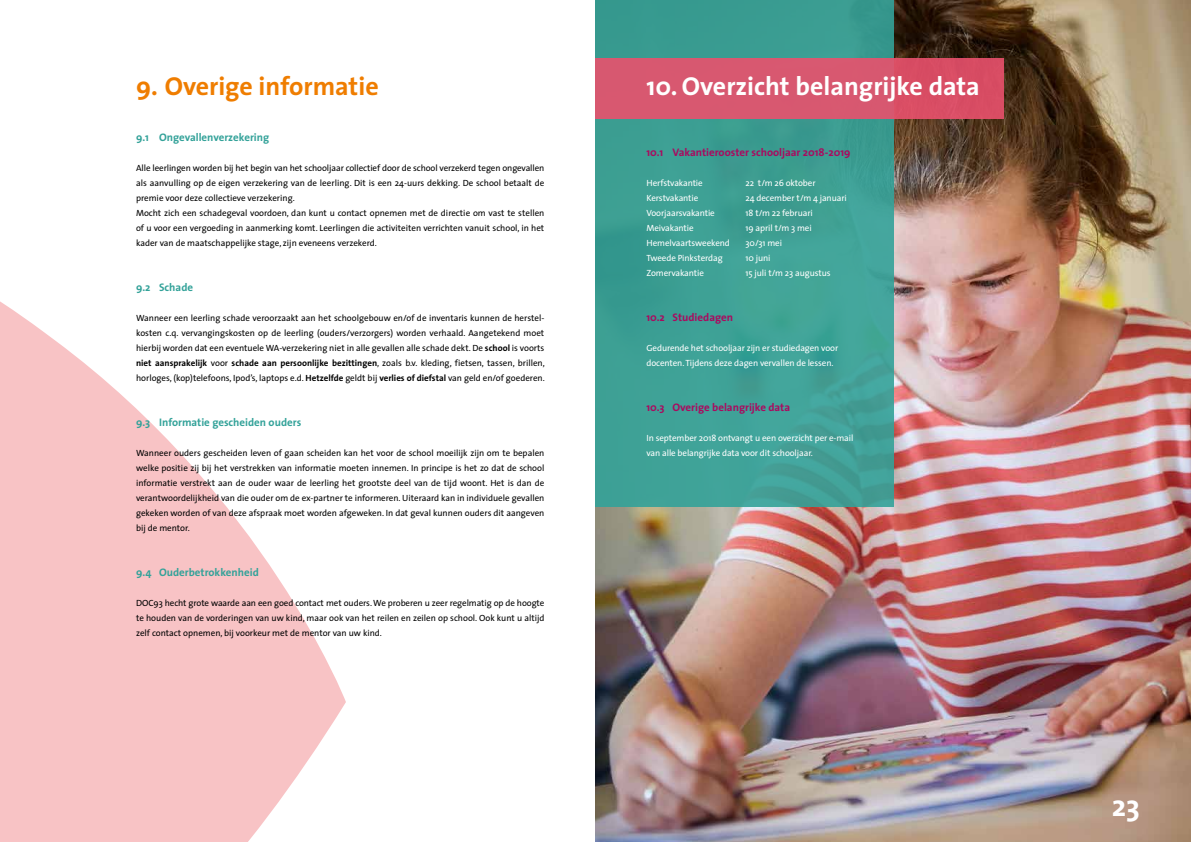
<style>
.page{position:relative;width:1191px;height:842px;background:#fff}
.page>*{position:absolute;margin:0;border:0;box-sizing:border-box;transform-origin:0 0}
.t1{font:700 30px "The Sans";color:#fff}
.t2{font:700 26px "The Sans";color:#fff}
.t3{font:700 26px "The Sans";color:#ef7d00}
.t4{font:700 11px "The Sans";color:#33a299}
.t5{font:700 11px "The Sans";color:#aa0a5f}
.t6{font:9px/15px "The Sans";color:#000;text-align:justify}
.t7{font:9px/15px "The Sans";letter-spacing:-.01em;color:#fff}
.s1{font-weight:700}
</style>
<div class="page">
<svg style="left:0;top:301px;width:346px;height:541px"></svg>
<img style="left:595px;top:0;width:596px;height:842px">
<div style="left:595px;top:0;width:298px;height:507px;background:#3ea095"></div>
<div style="left:595px;top:58px;width:408px;height:61px;background:linear-gradient(to right,#d85c74,#d84e66)"></div>
<h2 class="t3" style="left:136px;top:65px;width:244px">9. Overige informatie</h2>
<p class="t4" style="left:136px;top:128px;width:135px">9.1 Ongevallenverzekering</p>
<p class="t6" style="left:136px;top:161px;width:410px;text-align:left">Alle leerlingen worden bij het begin van het schooljaar collectief door de school verzekerd tegen ongevallen als aanvulling op de eigen verzekering van de leerling. Dit is een 24-uurs dekking. De school betaalt de premie voor deze collectieve verzekering.<br>Mocht zich een schadegeval voordoen, dan kunt u contact opnemen met de directie om vast te stellen of u voor een vergoeding in aanmerking komt. Leerlingen die activiteiten verrichten vanuit school, in het kader van de maatschappelijke stage, zijn eveneens verzekerd.</p>
<p class="t4" style="left:136px;top:278px;width:59px">9.2 Schade</p>
<p class="t6" style="left:136px;top:311px;width:410px">Wanneer een leerling schade veroorzaakt aan het schoolgebouw en/of de inventaris kunnen de herstel&shy;kosten c.q. vervangingskosten op de leerling (ouders/verzorgers) worden verhaald. Aangetekend moet hierbij worden dat een eventuele WA-verzekering niet in alle gevallen alle schade dekt. De <span class="s1">school</span> is voorts <span class="s1">niet aansprakelijk</span> voor <span class="s1">schade aan persoonlijke bezittingen</span>, zoals b.v. kleding, fietsen, tassen, brillen, horloges, (kop)telefoons, Ipod’s, laptops e.d. <span class="s1">Hetzelfde</span> geldt bij <span class="s1">verlies of diefstal</span> van geld en/of goederen.</p>
<p class="t4" style="left:136px;top:413px;width:167px">9.3 Informatie gescheiden ouders</p>
<p class="t6" style="left:136px;top:446px;width:410px">Wanneer ouders gescheiden leven of gaan scheiden kan het voor de school moeilijk zijn om te bepalen welke positie zij bij het verstrekken van informatie moeten innemen. In principe is het zo dat de school informatie verstrekt aan de ouder waar de leerling het grootste deel van de tijd woont. Het is dan de verantwoordelijkheid van die ouder om de ex-partner te informeren. Uiteraard kan in individuele gevallen gekeken worden of van deze afspraak moet worden afgeweken. In dat geval kunnen ouders dit aangeven bij de mentor.</p>
<p class="t4" style="left:136px;top:563px;width:124px">9.4 Ouderbetrokkenheid</p>
<p class="t6" style="left:136px;top:596px;width:410px">DOC93 hecht grote waarde aan een goed contact met ouders. We proberen u zeer regelmatig op de hoogte te houden van de vorderingen van uw kind, maar ook van het reilen en zeilen op school. Ook kunt u altijd zelf contact opnemen, bij voorkeur met de mentor van uw kind.</p>
<h2 class="t2" style="left:646px;top:65px;width:335px">10. Overzicht belangrijke data</h2>
<p class="t5" style="left:646px;top:143px;width:205px">10.1 Vakantierooster schooljaar 2018-2019</p>
<p class="t7" style="left:646px;top:176px;width:58px">Herfstvakantie</p>
<p class="t7" style="left:745px;top:176px;width:71px">22 t/m 26 oktober</p>
<p class="t7" style="left:646px;top:191px;width:53px">Kerstvakantie</p>
<p class="t7" style="left:745px;top:191px;width:103px">24 december t/m 4 januari</p>
<p class="t7" style="left:646px;top:206px;width:70px">Voorjaarsvakantie</p>
<p class="t7" style="left:745px;top:206px;width:69px">18 t/m 22 februari</p>
<p class="t7" style="left:646px;top:221px;width:49px">Meivakantie</p>
<p class="t7" style="left:745px;top:221px;width:68px">19 april t/m 3 mei</p>
<p class="t7" style="left:646px;top:236px;width:85px">Hemelvaartsweekend</p>
<p class="t7" style="left:745px;top:236px;width:38px">30/31 mei</p>
<p class="t7" style="left:646px;top:251px;width:78px">Tweede Pinksterdag</p>
<p class="t7" style="left:745px;top:251px;width:27px">10 juni</p>
<p class="t7" style="left:646px;top:266px;width:59px">Zomervakantie</p>
<p class="t7" style="left:745px;top:266px;width:87px">15 juli t/m 23 augustus</p>
<p class="t5" style="left:646px;top:308px;width:88px">10.2 Studiedagen</p>
<p class="t7" style="left:646px;top:341px;width:193px">Gedurende het schooljaar zijn er studiedagen voor docenten. Tijdens deze dagen vervallen de lessen.</p>
<p class="t5" style="left:646px;top:398px;width:145px">10.3 Overige belangrijke data</p>
<p class="t7" style="left:646px;top:431px;width:208px">In september 2018 ontvangt u een overzicht per e-mail van alle belangrijke data voor dit schooljaar.</p>
<h1 class="t1" style="left:1111px;top:781px;width:30px">23</h1>
</div>
